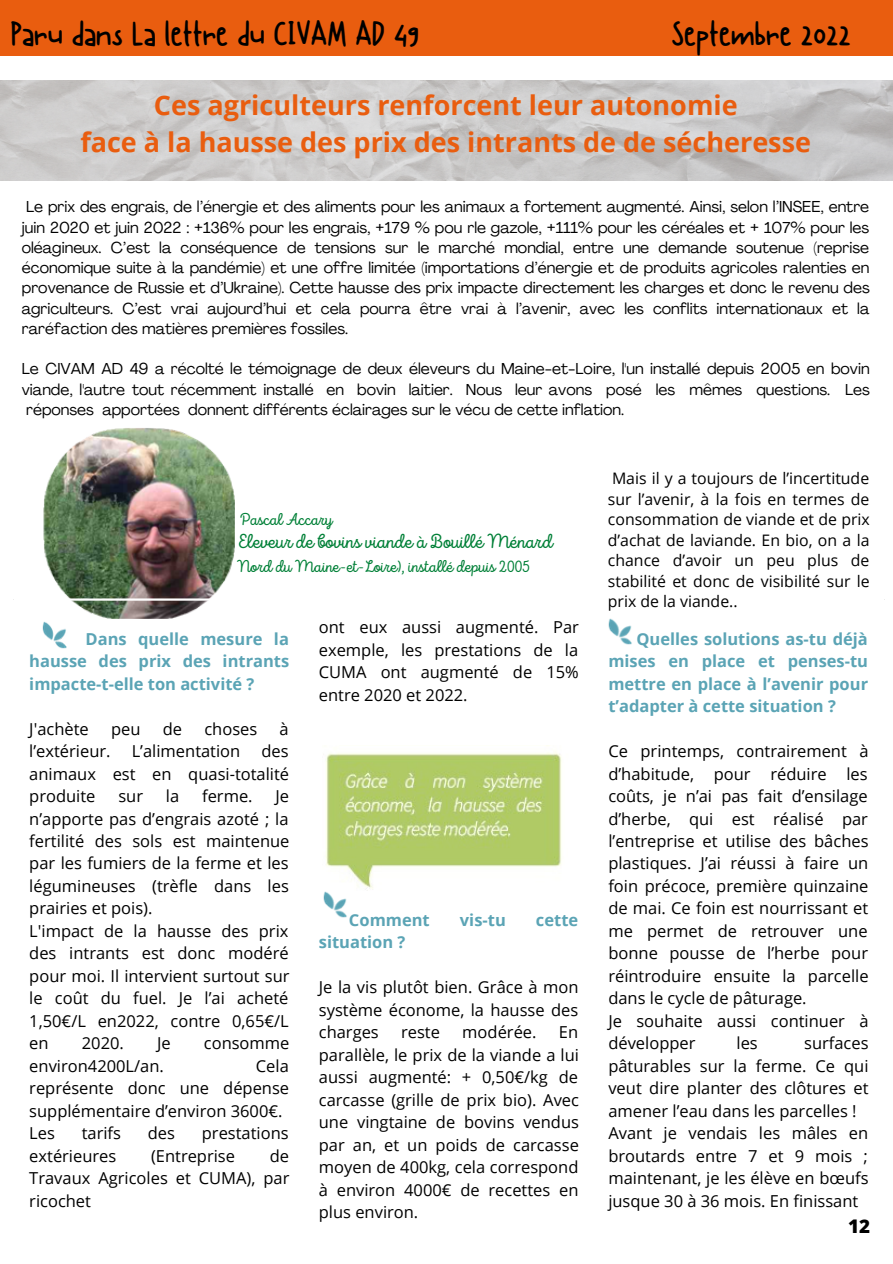
<style>
.page{position:relative;width:893px;height:1264px;background:#fff}
.page>*{position:absolute;margin:0;border:0;box-sizing:border-box;transform-origin:0 0}
.t1{font:36px "Canda Tawa";color:#000}
.t2{font:700 27px/37px "Open Sans";color:#e95d0f;text-align:center}
.t3{font:20.1px "Intro Script";color:#008037}
.t4{font:800 18.75px "Open Sans";color:#000}
.t5{font:17.1px "Intro Script";color:#008037}
.t6{font:16.5px/22.5px "Open Sans";color:#000;text-align:justify}
.t7{font:700 16.5px/22.5px "Open Sans";color:#5ba4b5;text-align:justify}
.t8{font:15.9px/20.5px "Open Sans";color:#000;text-align:justify}
.t9{font:15.6px/20.2px "Agrandir";color:#000;text-align:justify}
</style>
<div class="page">
<img style="left:43px;top:428px;width:192px;height:191px">
<hr style="left:14px;top:598px;width:870px;height:2px;background:#fff">
<img style="left:325px;top:745px;width:237px;height:144px">
<img style="left:323px;top:891px;width:24px;height:27px">
<img style="left:42px;top:621px;width:25px;height:28px">
<img style="left:0;top:81px;width:892px;height:100px">
<img style="left:608px;top:618px;width:24px;height:27px">
<div style="left:0;top:0;width:892px;height:56px;background:#e95d0f"></div>
<h1 class="t1" style="left:10px;top:14px;width:410px">Paru dans La lettre du CIVAM AD 49</h1>
<h1 class="t1" style="left:671px;top:14px;width:181px">Septembre 2022</h1>
<h2 class="t2" style="left:80px;top:86px;width:732px">Ces agriculteurs renforcent leur autonomie<br>face à la hausse des prix des intrants de de sécheresse</h2>
<p class="t9" style="left:22px;top:198px;width:849px">Le prix des engrais, de l’énergie et des aliments pour les animaux a fortement augmenté. Ainsi, selon l’INSEE, entre juin 2020 et juin 2022 : +136% pour les engrais, +179 % pou rle gazole, +111% pour les céréales et + 107% pour les oléagineux. C’est la conséquence de tensions sur le marché mondial, entre une demande soutenue (reprise économique suite à la pandémie) et une offre limitée (importations d’énergie et de produits agricoles ralenties en provenance de Russie et d’Ukraine). Cette hausse des prix impacte directement les charges et donc le revenu des agriculteurs. C’est vrai aujourd’hui et cela pourra être vrai à l’avenir, avec les conflits internationaux et la raréfaction des matières premières fossiles.</p>
<p class="t9" style="left:22px;top:360px;width:849px">Le CIVAM AD 49 a récolté le témoignage de deux éleveurs du Maine-et-Loire, l'un installé depuis 2005 en bovin viande, l'autre tout récemment installé en bovin laitier. Nous leur avons posé les mêmes questions. Les réponses apportées donnent différents éclairages sur le vécu de cette inflation.</p>
<p class="t5" style="left:240px;top:512px;width:94px">Pascal Accary</p>
<p class="t3" style="left:237px;top:533px;width:317px">Eleveur de bovins viande à Bouillé Ménard</p>
<p class="t5" style="left:237px;top:559px;width:295px">Nord du Maine-et-Loire), installé depuis 2005</p>
<p class="t7" style="left:29px;top:627px;width:261px;text-indent:56px">Dans quelle mesure la hausse des prix des intrants impacte-t-elle ton activité ?</p>
<p class="t6" style="left:29px;top:717px;width:61px">J'achète</p>
<p class="t6" style="left:111px;top:717px;width:31px">peu</p>
<p class="t6" style="left:163px;top:717px;width:21px">de</p>
<p class="t6" style="left:204px;top:717px;width:54px">choses</p>
<p class="t6" style="left:279px;top:717px;width:11px">à</p>
<p class="t6" style="left:29px;top:739px;width:83px">l’extérieur.</p>
<p class="t6" style="left:132px;top:739px;width:110px">L’alimentation</p>
<p class="t6" style="left:29px;top:739px;width:261px;text-indent:232px">des animaux est en quasi-totalité produite</p>
<p class="t6" style="left:118px;top:784px;width:26px">sur</p>
<p class="t6" style="left:166px;top:784px;width:15px">la</p>
<p class="t6" style="left:202px;top:784px;width:52px">ferme.</p>
<p class="t6" style="left:29px;top:784px;width:262px;text-align:left;text-indent:246px">Je n’apporte pas d’engrais azoté ; la fertilité des sols est maintenue par les fumiers de la ferme et les légumineuses (trèfle dans les prairies et pois).<br>L'impact de la hausse des prix des intrants est donc modéré pour moi. Il intervient surtout sur le coût du fuel. Je l’ai acheté<br>1,50€/L en2022, contre 0,65€/L en</p>
<p class="t6" style="left:82px;top:1031px;width:44px">2020.</p>
<p class="t6" style="left:157px;top:1031px;width:15px">Je</p>
<p class="t6" style="left:204px;top:1031px;width:87px">consomme</p>
<p class="t6" style="left:29px;top:1054px;width:136px">environ4200L/an.</p>
<p class="t6" style="left:29px;top:1054px;width:261px;text-align:left;text-indent:226px">Cela représente donc une dépense supplémentaire d’environ 3600€.<br>Les</p>
<p class="t6" style="left:82px;top:1121px;width:41px">tarifs</p>
<p class="t6" style="left:148px;top:1121px;width:29px">des</p>
<p class="t6" style="left:202px;top:1121px;width:88px">prestations</p>
<p class="t6" style="left:29px;top:1144px;width:89px">extérieures</p>
<p class="t6" style="left:151px;top:1144px;width:86px">(Entreprise</p>
<p class="t6" style="left:29px;top:1144px;width:261px;text-indent:240px">de Travaux Agricoles et CUMA), par ricochet</p>
<p class="t6" style="left:319px;top:615px;width:261px">ont eux aussi augmenté. Par exemple, les prestations de la CUMA ont augmenté de 15% entre 2020 et 2022.</p>
<p class="t7" style="left:349px;top:908px;width:82px">Comment</p>
<p class="t7" style="left:460px;top:908px;width:47px">vis-tu</p>
<p class="t7" style="left:536px;top:908px;width:44px">cette</p>
<p class="t7" style="left:319px;top:930px;width:88px">situation ?</p>
<p class="t6" style="left:319px;top:975px;width:261px">Je la vis plutôt bien. Grâce à mon système économe, la hausse des charges</p>
<p class="t6" style="left:401px;top:1020px;width:40px">reste</p>
<p class="t6" style="left:462px;top:1020px;width:76px">modérée.</p>
<p class="t6" style="left:319px;top:1020px;width:262px;text-indent:240px">En parallèle, le prix de la viande a lui aussi augmenté: + 0,50€/kg de carcasse (grille de prix bio). Avec une vingtaine de bovins vendus par an, et un poids de carcasse moyen de 400kg, cela correspond à environ 4000€ de recettes en plus environ.</p>
<p class="t8" style="left:608px;top:467px;width:263px">Mais il y a toujours de l’incertitude sur l’avenir, à la fois en termes de consommation de viande et de prix d’achat de laviande. En bio, on a la chance d’avoir un peu plus de stabilité et donc de visibilité sur le prix de la viande..</p>
<p class="t7" style="left:608px;top:627px;width:261px;text-indent:28px">Quelles solutions as-tu déjà mises en place et penses-tu mettre en place à l’avenir pour t’adapter à cette situation ?</p>
<p class="t6" style="left:608px;top:739px;width:262px;text-align:left">Ce printemps, contrairement à d’habitude, pour réduire les coûts, je n’ai pas fait d’ensilage d’herbe, qui est réalisé par l’entreprise et utilise des bâches plastiques. J’ai réussi à faire un foin précoce, première quinzaine de mai. Ce foin est nourrissant et me permet de retrouver une bonne pousse de l’herbe pour réintroduire ensuite la parcelle dans le cycle de pâturage.<br>Je souhaite aussi continuer à développer</p>
<p class="t6" style="left:608px;top:1031px;width:262px;text-align:left;text-indent:196px">surfaces pâturables sur la ferme. Ce qui veut dire planter des clôtures et amener l’eau dans les parcelles !<br>Avant je vendais les mâles en broutards entre 7 et 9 mois ; maintenant, je les élève en bœufs jusque 30 à 36 mois. En finissant</p>
<p class="t6" style="left:736px;top:1031px;width:23px">les</p>
<p class="t4" style="left:848px;top:1212px;width:23px">12</p>
</div>
